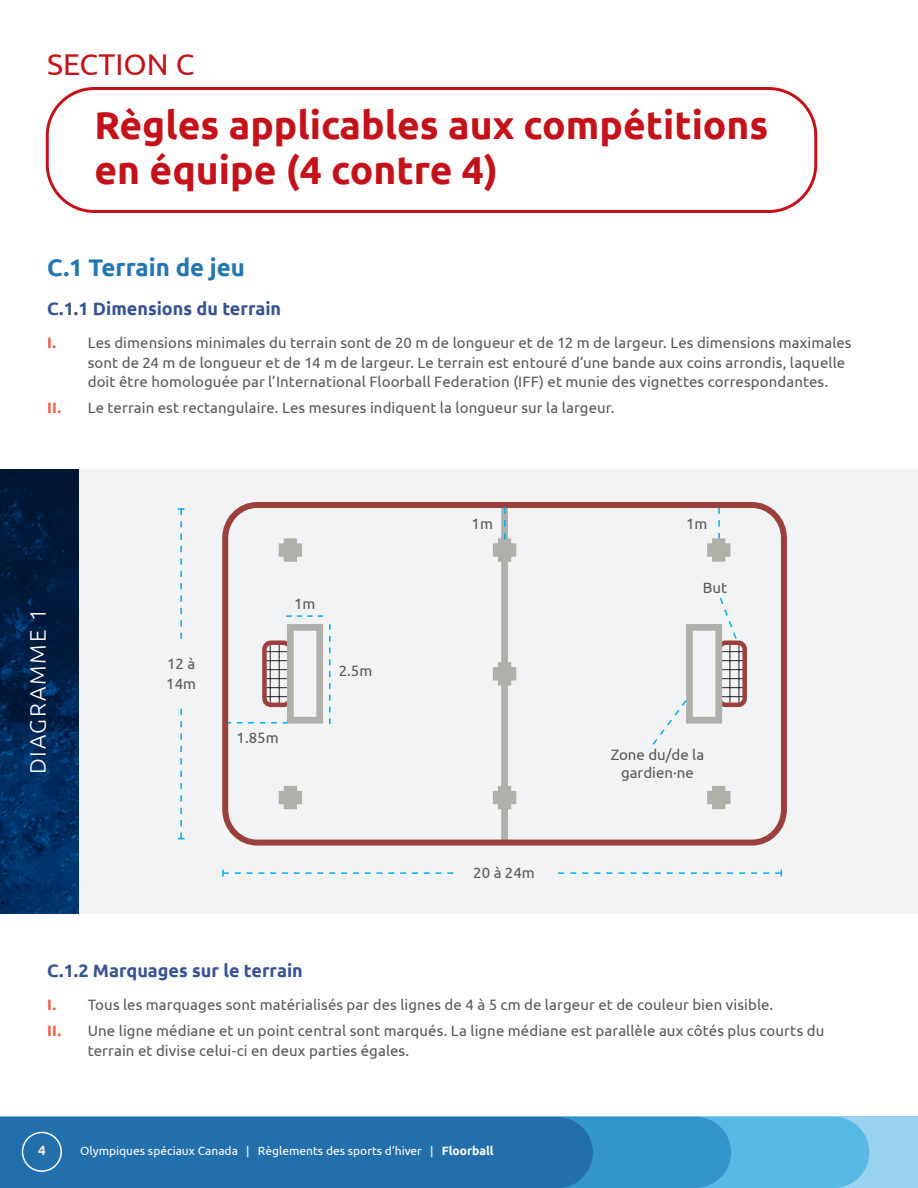
<style>
.page{position:relative;width:918px;height:1188px;background:#fff}
.page>*{position:absolute;margin:0;border:0;box-sizing:border-box;transform-origin:0 0}
.t1{font:700 39px/45px "Ubuntu";color:#c4121a}
.t2{font:30px "Ubuntu";color:#c4121a}
.t3{font:700 24px "Ubuntu";color:#2276b2}
.t4{font:300 22.5px "Ubuntu";letter-spacing:.075em;color:#fff}
.t5{font:700 18px "Ubuntu";color:#385393}
.t6{font:15px/19.5px "Ubuntu";letter-spacing:.005em;color:#57585a}
.t7{font:700 13.5px "Ubuntu";color:#ecebde}
.t8{font:12px "Ubuntu";color:#fff}
.s1{font-weight:700;color:#f0593e}
.s2{font-weight:700}
</style>
<div class="page">
<div style="left:0;top:469px;width:918px;height:445px;background:#f2f3f4"></div>
<div style="left:46px;top:87px;width:771px;height:126px;border:3px solid #c4121a;border-radius:47px"></div>
<svg style="left:0;top:469px;width:79px;height:445px;background:#00244f"></svg>
<svg style="left:558px;top:870px;width:224px;height:6px"></svg>
<svg style="left:178px;top:709px;width:7px;height:130px"></svg>
<svg style="left:222px;top:870px;width:231px;height:6px"></svg>
<svg style="left:178px;top:508px;width:7px;height:131px"></svg>
<div style="left:717px;top:640px;width:30px;height:67px;border:4px solid #9c403d;border-radius:6px"></div>
<div style="left:222px;top:502px;width:565px;height:344px;border:6px solid #9c403d;border-radius:32px"></div>
<svg style="left:225px;top:535px;width:106px;height:278px"></svg>
<svg style="left:651px;top:507px;width:94px;height:303px"></svg>
<svg style="left:490px;top:502px;width:30px;height:344px"></svg>
<div style="left:0;top:1117px;width:918px;height:71px;background:#97d3ef"></div>
<div style="left:731px;top:1117px;width:138px;height:71px;background:#59b9e6"></div>
<div style="left:593px;top:1117px;width:138px;height:71px;background:#3495ca"></div>
<div style="left:0;top:1117px;width:593px;height:71px;background:#226fac"></div>
<div style="left:22px;top:1132px;width:40px;height:40px;border:2px solid #fff;border-radius:50%"></div>
<p class="t2" style="left:47px;top:46px;width:149px">SECTION C</p>
<h1 class="t1" style="left:94px;top:102px;width:676px">Règles applicables aux compétitions en équipe (4 contre 4)</h1>
<h2 class="t3" style="left:47px;top:253px;width:199px">C.1 Terrain de jeu</h2>
<h3 class="t5" style="left:47px;top:298px;width:236px">C.1.1 Dimensions du terrain</h3>
<p class="t6" style="left:88px;top:333px;width:765px;text-indent:-40px"><span class="s1">I.</span> Les dimensions minimales du terrain sont de 20 m de longueur et de 12 m de largeur. Les dimensions maximales sont de 24 m de longueur et de 14 m de largeur. Le terrain est entouré d’une bande aux coins arrondis, laquelle doit être homologuée par l’International Floorball Federation (IFF) et munie des vignettes correspondantes.</p>
<p class="t6" style="left:47px;top:398px;width:569px"><span class="s1">II.</span> Le terrain est rectangulaire. Les mesures indiquent la longueur sur la largeur.</p>
<p class="t4" style="left:24px;top:774px;width:167px;rotate:-90deg">DIAGRAMME 1</p>
<p class="t6" style="left:166px;top:654px;width:31px">12 à<br>14m</p>
<p class="t6" style="left:294px;top:593px;width:23px">1m</p>
<p class="t6" style="left:237px;top:728px;width:43px">1.85m</p>
<p class="t6" style="left:339px;top:660px;width:35px">2.5m</p>
<p class="t6" style="left:472px;top:514px;width:23px">1m</p>
<p class="t6" style="left:473px;top:863px;width:63px">20 à 24m</p>
<p class="t6" style="left:686px;top:514px;width:23px">1m</p>
<p class="t6" style="left:703px;top:577px;width:26px">But</p>
<p class="t6" style="left:611px;top:745px;width:95px;line-height:18px;text-align:center">Zone du/de la gardien·ne</p>
<h3 class="t5" style="left:47px;top:960px;width:257px">C.1.2 Marquages sur le terrain</h3>
<p class="t6" style="left:47px;top:994px;width:728px"><span class="s1">I.</span> Tous les marquages sont matérialisés par des lignes de 4 à 5 cm de largeur et de couleur bien visible.</p>
<p class="t6" style="left:88px;top:1021px;width:738px;text-indent:-40px"><span class="s1">II.</span> Une ligne médiane et un point central sont marqués. La ligne médiane est parallèle aux côtés plus courts du terrain et divise celui-ci en deux parties égales.</p>
<p class="t7" style="left:38px;top:1142px;width:9px">4</p>
<p class="t8" style="left:80px;top:1144px;width:415px">Olympiques spéciaux Canada | Règlements des sports d’hiver | <span class="s2">Floorball</span></p>
</div>
